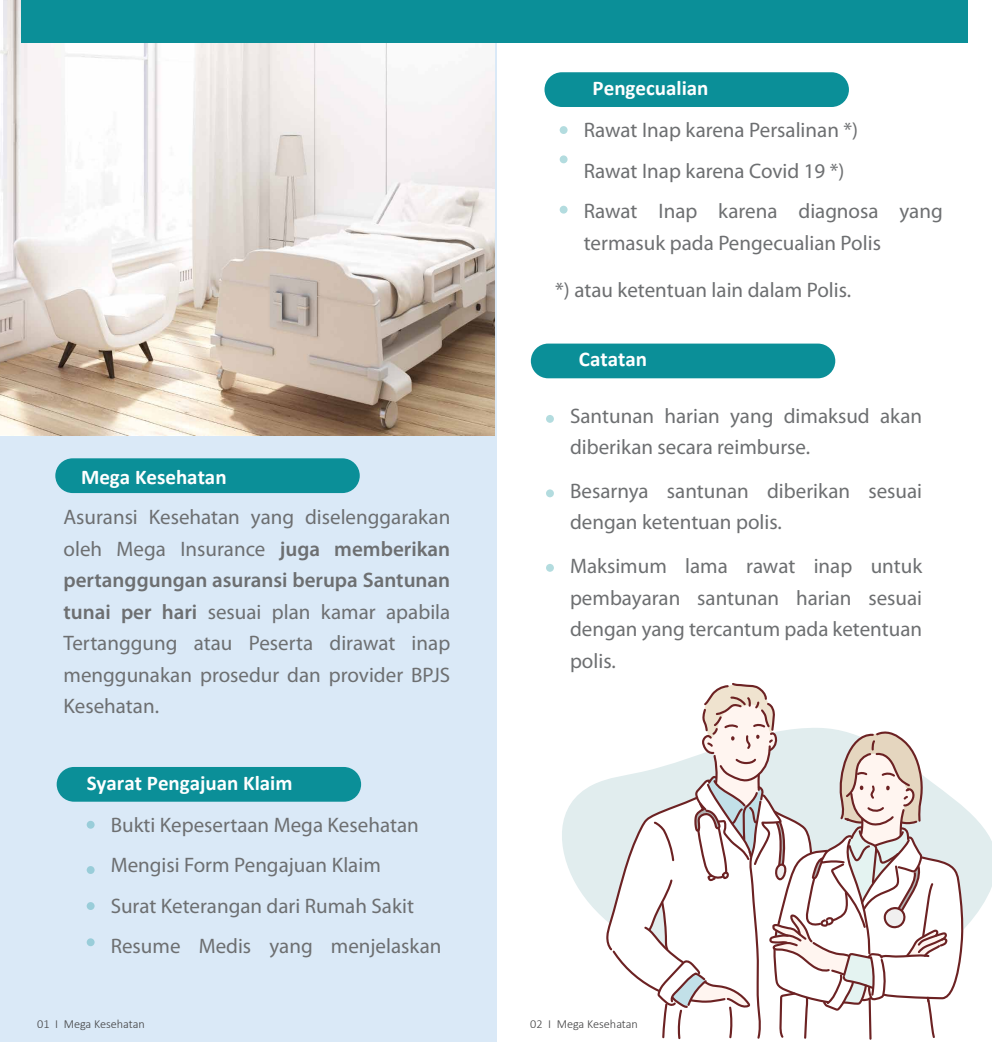
<style>
.page{position:relative;width:992px;height:1042px;background:#fff}
.page>*{position:absolute;margin:0;border:0;box-sizing:border-box;transform-origin:0 0}
.t1{font:21px/31.5px "Myriad Pro";color:#6d6f71}
.t2{font:700 21px "Calibri";color:#fff}
.t3{font:300 12.25px "Calibri";color:#414142}
.s1{font-weight:600}
</style>
<div class="page">
<div style="left:0;top:0;width:496px;height:1042px;background:#dae9f7"></div>
<img style="left:1px;top:1px;width:493px;height:434px">
<div style="left:21px;top:0;width:947px;height:43px;background:#0b8f98"></div>
<div style="left:57px;top:767px;width:304px;height:35px;background:#0b8f98;border-radius:17px"></div>
<div style="left:55px;top:458px;width:305px;height:35px;background:#0b8f98;border-radius:17px"></div>
<div style="left:87px;top:821px;width:8px;height:8px;background:#99cdd9;border-radius:50%"></div>
<div style="left:87px;top:866px;width:8px;height:8px;background:#99cdd9;border-radius:50%"></div>
<div style="left:87px;top:902px;width:8px;height:8px;background:#99cdd9;border-radius:50%"></div>
<div style="left:87px;top:938px;width:8px;height:8px;background:#99cdd9;border-radius:50%"></div>
<div style="left:544px;top:72px;width:305px;height:35px;background:#0b8f98;border-radius:17px"></div>
<div style="left:531px;top:344px;width:304px;height:34px;background:#0b8f98;border-radius:17px"></div>
<div style="left:560px;top:126px;width:7px;height:8px;background:#b3dcdf;border-radius:50%"></div>
<div style="left:560px;top:155px;width:7px;height:8px;background:#b3dcdf;border-radius:50%"></div>
<div style="left:560px;top:206px;width:7px;height:8px;background:#b3dcdf;border-radius:50%"></div>
<div style="left:546px;top:415px;width:8px;height:8px;background:#b3dcdf;border-radius:50%"></div>
<div style="left:546px;top:489px;width:8px;height:8px;background:#b3dcdf;border-radius:50%"></div>
<div style="left:546px;top:564px;width:8px;height:8px;background:#b3dcdf;border-radius:50%"></div>
<svg style="left:562px;top:780px;width:430px;height:149px;fill:#e1edee"></svg>
<svg style="left:605px;top:683px;width:359px;height:357px"></svg>
<p class="t2" style="left:593px;top:73px;width:117px">Pengecualian</p>
<p class="t1" style="left:584px;top:110px;width:361px;line-height:40.2px">Rawat Inap karena Persalinan *)<br>Rawat Inap karena Covid 19 *)<br>Rawat Inap karena diagnosa yang</p>
<p class="t1" style="left:584px;top:226px;width:299px">termasuk pada Pengecualian Polis</p>
<p class="t1" style="left:555px;top:274px;width:297px">*) atau ketentuan lain dalam Polis.</p>
<p class="t2" style="left:81px;top:462px;width:147px">Mega Kesehatan</p>
<p class="t1" style="left:64px;top:501px;width:388px;text-align:justify">Asuransi Kesehatan yang diselenggarakan oleh Mega Insurance <span class="s1">juga memberikan pertanggungan asuransi berupa Santunan tunai per hari</span> sesuai plan kamar apabila Tertanggung atau Peserta dirawat inap menggunakan prosedur dan provider BPJS Kesehatan.</p>
<p class="t2" style="left:87px;top:768px;width:207px">Syarat Pengajuan Klaim</p>
<p class="t1" style="left:111px;top:804px;width:332px;line-height:40.2px">Bukti Kepesertaan Mega Kesehatan<br>Mengisi Form Pengajuan Klaim<br>Surat Keterangan dari Rumah Sakit<br>Resume Medis yang menjelaskan</p>
<p class="t2" style="left:579px;top:344px;width:70px">Catatan</p>
<p class="t1" style="left:570px;top:399px;width:354px">Santunan harian yang dimaksud akan diberikan secara reimburse.</p>
<p class="t1" style="left:570px;top:475px;width:354px">Besarnya santunan diberikan sesuai dengan ketentuan polis.</p>
<p class="t1" style="left:570px;top:550px;width:354px;text-align:justify">Maksimum lama rawat inap untuk pembayaran santunan harian sesuai dengan yang tercantum pada ketentuan polis.</p>
<p class="t3" style="left:37px;top:1016px;width:109px">01 I Mega Kesehatan</p>
<p class="t3" style="left:530px;top:1016px;width:109px">02 I Mega Kesehatan</p>
</div>
